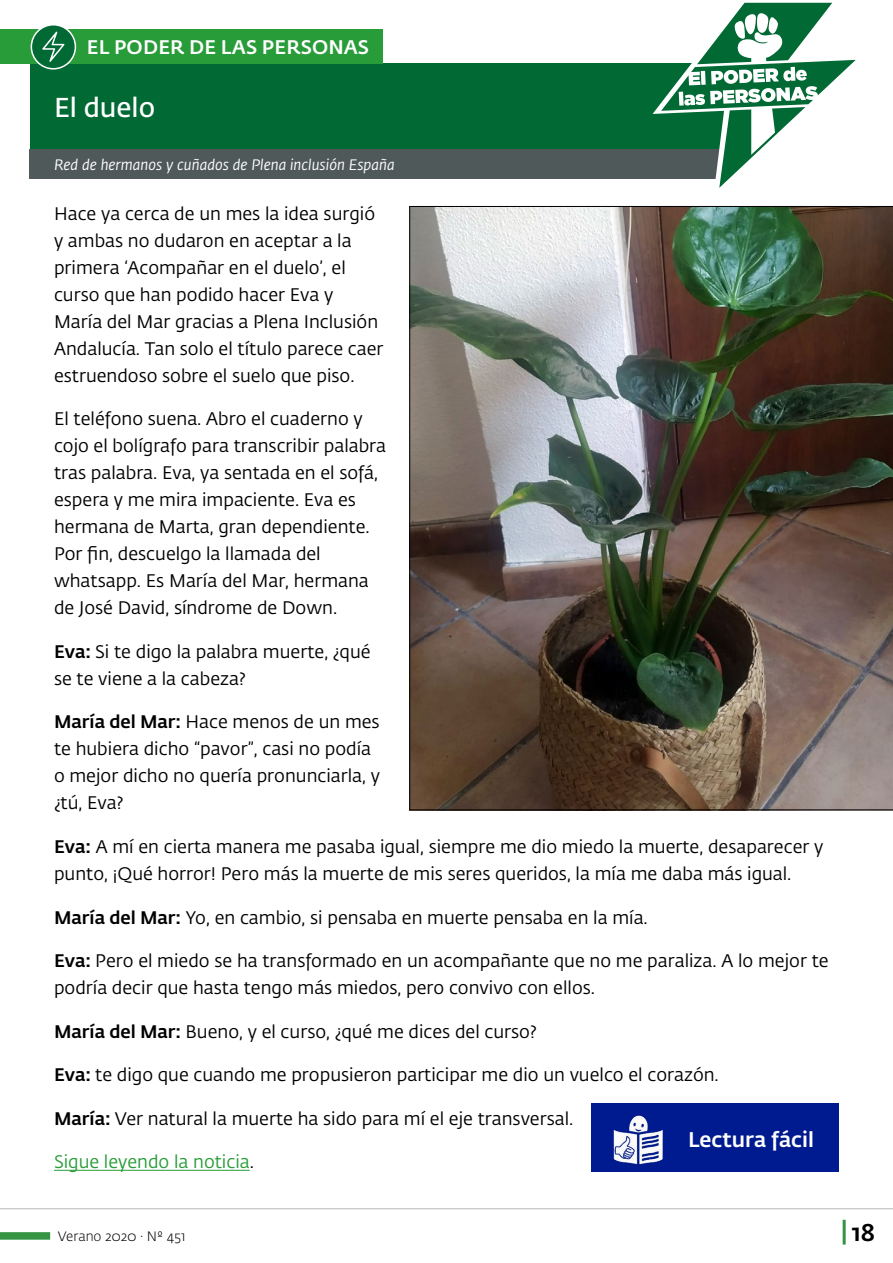
<style>
.page{position:relative;width:893px;height:1263px;background:#fff}
.page>*{position:absolute;margin:0;border:0;box-sizing:border-box;transform-origin:0 0}
.t1{font:600 27px "Fedra Sans Pro";color:#fff}
.t2{font:500 24px "Fedra Sans Pro";color:#000}
.t3{font:500 21px "Fedra Sans Pro";color:#fff}
.t4{font:500 19.5px "Fedra Sans Pro";letter-spacing:.01em;color:#fff}
.t5{font:18px/27px "Fedra Sans Pro";color:#000}
.t6{font:18px "Fedra Sans Pro";color:#289c38}
.t7{font:italic 15px "Fedra Sans Pro";color:#fff}
.t8{font:300 13.5px "Fedra Sans Pro";color:#000}
.s1{font-weight:500}
.s2{color:#000}
</style>
<div class="page">
<div style="left:30px;top:64px;width:712px;height:85px;background:#006934"></div>
<hr style="left:54px;top:1170px;width:196px;height:1px;background:#289c38">
<div style="left:30px;top:149px;width:696px;height:30px;background:#4f595a"></div>
<img style="left:409px;top:206px;width:484px;height:604px">
<svg style="left:653px;top:2px;width:203px;height:186px"></svg>
<div style="left:0;top:30px;width:383px;height:34px;background:#289c38"></div>
<div style="left:31px;top:25px;width:44px;height:44px;background:#006934;border-radius:50%"></div>
<div style="left:31px;top:24px;width:45px;height:46px;border:2px solid #fff;border-radius:50%"></div>
<svg style="left:42px;top:32px;width:22px;height:30px"></svg>
<div style="left:591px;top:1103px;width:248px;height:69px;background:#001b8f"></div>
<img style="left:613px;top:1115px;width:50px;height:50px">
<hr style="left:843px;top:1220px;width:3px;height:24px;background:#359444">
<div style="left:0;top:1232px;width:50px;height:8px;background:#359444"></div>
<hr style="left:0;top:1208px;width:893px;height:1px;background:#b7b7b7">
<p class="t4" style="left:87px;top:33px;width:284px">EL PODER DE LAS PERSONAS</p>
<h1 class="t1" style="left:54px;top:88px;width:103px">El duelo</h1>
<p class="t7" style="left:54px;top:154px;width:342px">Red de hermanos y cuñados de Plena inclusión España</p>
<p class="t5" style="left:54px;top:199px;width:331px">Hace ya cerca de un mes la idea surgió y ambas no dudaron en aceptar a la primera ‘Acompañar en el duelo’, el curso que han podido hacer Eva y María del Mar gracias a Plena Inclusión Andalucía. Tan solo el título parece caer estruendoso sobre el suelo que piso.</p>
<p class="t5" style="left:54px;top:405px;width:334px">El teléfono suena. Abro el cuaderno y cojo el bolígrafo para transcribir palabra tras palabra. Eva, ya sentada en el sofá, espera y me mira impaciente. Eva es hermana de Marta, gran dependiente.<br>Por fin, descuelgo la llamada del whatsapp. Es María del Mar, hermana de José David, síndrome de Down.</p>
<p class="t5" style="left:54px;top:637px;width:318px"><span class="s1">Eva:</span> Si te digo la palabra muerte, ¿qué se te viene a la cabeza?</p>
<p class="t5" style="left:54px;top:708px;width:328px"><span class="s1">María del Mar:</span> Hace menos de un mes te hubiera dicho “pavor”, casi no podía o mejor dicho no quería pronunciarla, y ¿tú, Eva?</p>
<p class="t5" style="left:54px;top:832px;width:771px"><span class="s1">Eva:</span> A mí en cierta manera me pasaba igual, siempre me dio miedo la muerte, desaparecer y punto, ¡Qué horror! Pero más la muerte de mis seres queridos, la mía me daba más igual.</p>
<p class="t5" style="left:54px;top:903px;width:595px"><span class="s1">María del Mar:</span> Yo, en cambio, si pensaba en muerte pensaba en la mía.</p>
<p class="t5" style="left:54px;top:947px;width:776px"><span class="s1">Eva:</span> Pero el miedo se ha transformado en un acompañante que no me paraliza. A lo mejor te podría decir que hasta tengo más miedos, pero convivo con ellos.</p>
<p class="t5" style="left:54px;top:1017px;width:484px"><span class="s1">María del Mar:</span> Bueno, y el curso, ¿qué me dices del curso?</p>
<p class="t5" style="left:54px;top:1061px;width:666px"><span class="s1">Eva:</span> te digo que cuando me propusieron participar me dio un vuelco el corazón.</p>
<p class="t5" style="left:54px;top:1104px;width:521px"><span class="s1">María:</span> Ver natural la muerte ha sido para mí el eje transversal.</p>
<p class="t6" style="left:54px;top:1149px;width:201px">Sigue leyendo la noticia<span class="s2">.</span></p>
<p class="t3" style="left:688px;top:1123px;width:127px">Lectura fácil</p>
<p class="t8" style="left:58px;top:1227px;width:129px">Verano 2020 · Nº 451</p>
<h2 class="t2" style="left:852px;top:1214px;width:25px">18</h2>
</div>
